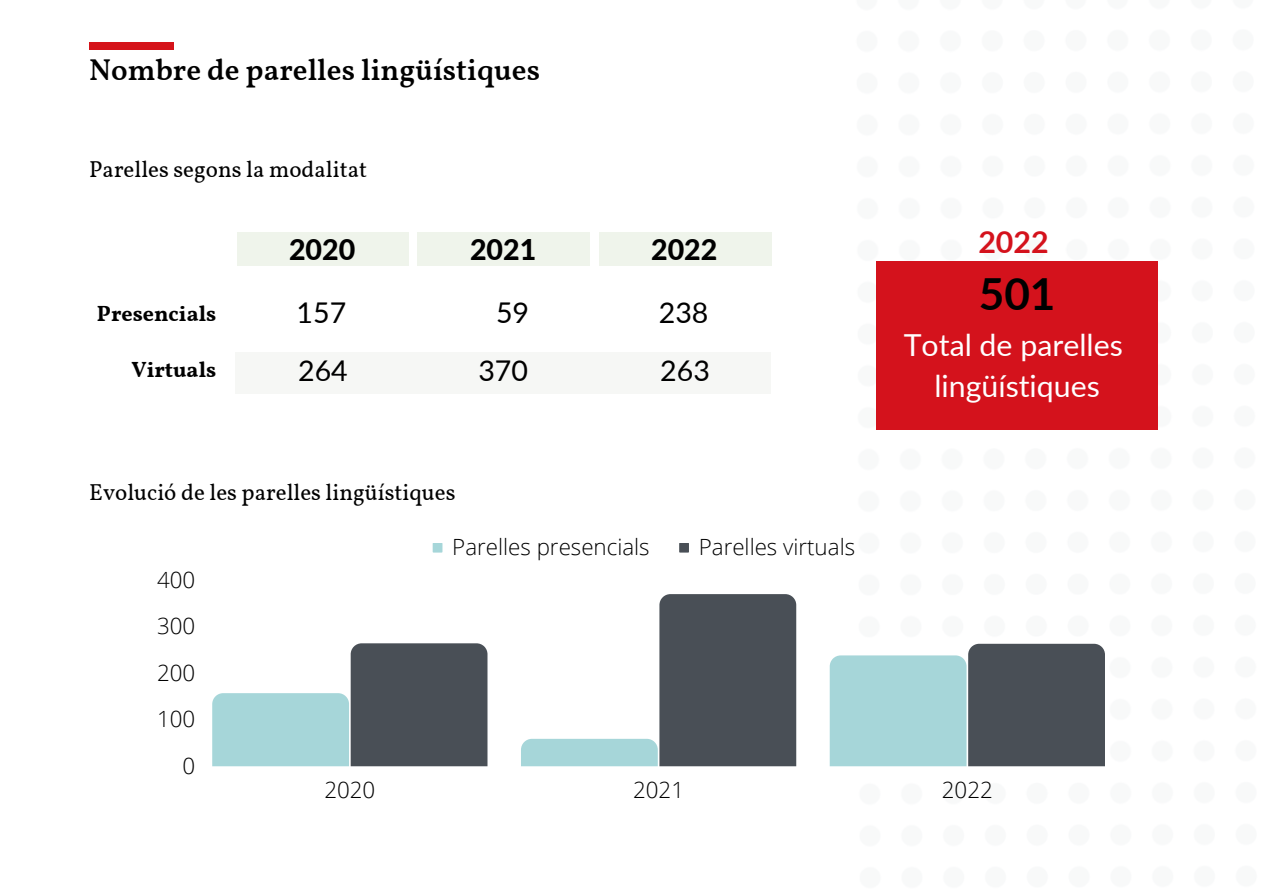
<style>
.page{position:relative;width:1263px;height:894px;background:#fff}
.page>*{position:absolute;margin:0;border:0;box-sizing:border-box;transform-origin:0 0}
.t1{font:700 44.25px "Lato";color:#000}
.t2{font:30.3px "Lato";color:#fff}
.t3{font:700 30.3px "Lato";color:#d4121c}
.t4{font:600 30px "Vollkorn";color:#000}
.t5{font:28.5px "Lato";color:#000}
.t6{font:800 28.5px "Lato";color:#000}
.t7{font:22.95px "Vollkorn";color:#000}
.t8{font:300 22.35px "Open Sans";color:#000}
.t9{font:700 21.9px "Vollkorn";color:#000}
</style>
<div class="page">
<div style="left:89px;top:42px;width:85px;height:7px;background:#d5131a"></div>
<div style="left:433px;top:542px;width:9px;height:10px;background:#a6d6d9"></div>
<div style="left:679px;top:542px;width:10px;height:10px;background:#494f56"></div>
<svg style="left:212px;top:643px;width:275px;height:123px"></svg>
<svg style="left:521px;top:594px;width:275px;height:172px"></svg>
<svg style="left:830px;top:643px;width:275px;height:123px;background:#7d969a"></svg>
<div style="left:237px;top:232px;width:172px;height:33px;background:#eff4eb"></div>
<div style="left:417px;top:232px;width:172px;height:33px;background:#eff4eb"></div>
<div style="left:599px;top:232px;width:172px;height:33px;background:#eff4eb"></div>
<div style="left:235px;top:352px;width:535px;height:42px;background:#f6f7f5"></div>
<div style="left:876px;top:261px;width:282px;height:168px;background:#d4121c"></div>
<p class="t4" style="left:89px;top:58px;width:452px">Nombre de parelles lingüístiques</p>
<p class="t7" style="left:89px;top:155px;width:279px">Parelles segons la modalitat</p>
<p class="t6" style="left:289px;top:232px;width:68px">2020</p>
<p class="t6" style="left:470px;top:232px;width:68px">2021</p>
<p class="t6" style="left:651px;top:232px;width:68px">2022</p>
<p class="t9" style="left:97px;top:300px;width:121px">Presencials</p>
<p class="t5" style="left:297px;top:295px;width:51px">157</p>
<p class="t5" style="left:496px;top:295px;width:35px">59</p>
<p class="t5" style="left:659px;top:295px;width:51px">238</p>
<p class="t9" style="left:131px;top:356px;width:86px">Virtuals</p>
<p class="t5" style="left:298px;top:352px;width:51px">264</p>
<p class="t5" style="left:478px;top:352px;width:51px">370</p>
<p class="t5" style="left:660px;top:352px;width:51px">263</p>
<p class="t7" style="left:89px;top:478px;width:368px">Evolució de les parelles lingüístiques</p>
<p class="t8" style="left:157px;top:564px;width:40px">400</p>
<p class="t8" style="left:157px;top:610px;width:40px">300</p>
<p class="t8" style="left:157px;top:656px;width:40px">200</p>
<p class="t8" style="left:157px;top:703px;width:40px">100</p>
<p class="t8" style="left:183px;top:749px;width:14px">0</p>
<p class="t8" style="left:452px;top:531px;width:199px">Parelles presencials</p>
<p class="t8" style="left:699px;top:531px;width:158px">Parelles virtuals</p>
<p class="t3" style="left:978px;top:223px;width:72px">2022</p>
<p class="t1" style="left:979px;top:266px;width:78px">501</p>
<p class="t2" style="left:904px;top:326px;width:221px">Total de parelles</p>
<p class="t2" style="left:934px;top:367px;width:167px">lingüístiques</p>
<p class="t8" style="left:324px;top:774px;width:52px">2020</p>
<p class="t8" style="left:633px;top:774px;width:52px">2021</p>
<p class="t8" style="left:942px;top:774px;width:52px">2022</p>
</div>
